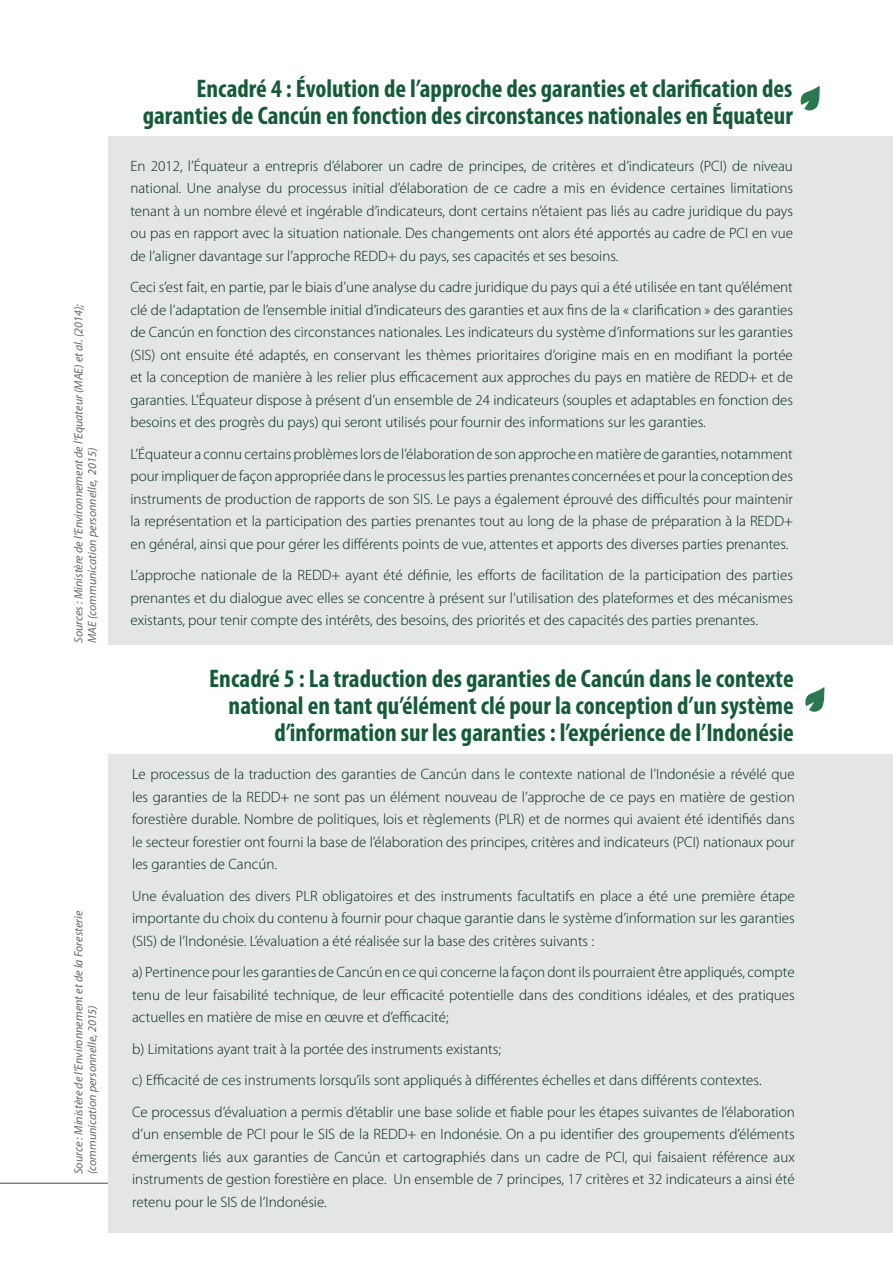
<style>
.page{position:relative;width:893px;height:1263px;background:#fff}
.page>*{position:absolute;margin:0;border:0;box-sizing:border-box;transform-origin:0 0}
.t1{font:700 condensed 25.5px/27px "Myriad Pro";color:#145c38;text-align:right}
.t2{font:300 15px/22.5px "Myriad Pro";color:#00261c;text-align:justify}
.t3{font:italic 12px/13.5px "Myriad Pro";color:#6a6768}
</style>
<div class="page">
<hr style="left:0;top:1183px;width:893px;height:1px;background:#41464f">
<div style="left:108px;top:136px;width:785px;height:509px;background:#e4e5e6"></div>
<svg style="left:800px;top:86px;width:20px;height:25px"></svg>
<div style="left:108px;top:755px;width:785px;height:477px;background:#e4e5e6"></div>
<svg style="left:805px;top:687px;width:20px;height:25px"></svg>
<p class="t3" style="left:72px;top:643px;width:341px;rotate:-90deg">Sources : Ministère de l’Environnement de l’Equateur (MAE) et al. (2014);<br>MAE (communication personnelle, 2015)</p>
<p class="t3" style="left:72px;top:1174px;width:265px;rotate:-90deg">Source : Ministère de l’Environnement et de la Foresterie (communication personnelle, 2015)</p>
<h1 class="t1" style="left:143px;top:75px;width:652px">Encadré 4 : Évolution de l’approche des garanties et clarification des garanties de Cancún en fonction des circonstances nationales en Équateur</h1>
<p class="t2" style="left:130px;top:155px;width:664px">En 2012, l’Équateur a entrepris d’élaborer un cadre de principes, de critères et d’indicateurs (PCI) de niveau national. Une analyse du processus initial d’élaboration de ce cadre a mis en évidence certaines limitations tenant à un nombre élevé et ingérable d’indicateurs, dont certains n’étaient pas liés au cadre juridique du pays ou pas en rapport avec la situation nationale. Des changements ont alors été apportés au cadre de PCI en vue de l’aligner davantage sur l’approche REDD+ du pays, ses capacités et ses besoins.</p>
<p class="t2" style="left:130px;top:276px;width:664px">Ceci s’est fait, en partie, par le biais d’une analyse du cadre juridique du pays qui a été utilisée en tant qu’élément clé de l’adaptation de l’ensemble initial d’indicateurs des garanties et aux fins de la « clarification » des garanties de Cancún en fonction des circonstances nationales. Les indicateurs du système d’informations sur les garanties (SIS) ont ensuite été adaptés, en conservant les thèmes prioritaires d’origine mais en en modifiant la portée et la conception de manière à les relier plus efficacement aux approches du pays en matière de REDD+ et de garanties. L’Équateur dispose à présent d’un ensemble de 24 indicateurs (souples et adaptables en fonction des besoins et des progrès du pays) qui seront utilisés pour fournir des informations sur les garanties.</p>
<p class="t2" style="left:130px;top:443px;width:664px">L’Équateur a connu certains problèmes lors de l’élaboration de son approche en matière de garanties, notamment pour impliquer de façon appropriée dans le processus les parties prenantes concernées et pour la conception des instruments de production de rapports de son SIS. Le pays a également éprouvé des difficultés pour maintenir la représentation et la participation des parties prenantes tout au long de la phase de préparation à la REDD+ en général, ainsi que pour gérer les différents points de vue, attentes et apports des diverses parties prenantes.</p>
<p class="t2" style="left:130px;top:564px;width:664px">L’approche nationale de la REDD+ ayant été définie, les efforts de facilitation de la participation des parties prenantes et du dialogue avec elles se concentre à présent sur l’utilisation des plateformes et des mécanismes existants, pour tenir compte des intérêts, des besoins, des priorités et des capacités des parties prenantes.</p>
<h1 class="t1" style="left:209px;top:664px;width:586px">Encadré 5 : La traduction des garanties de Cancún dans le contexte national en tant qu’élément clé pour la conception d’un système d’information sur les garanties : l’expérience de l’Indonésie</h1>
<p class="t2" style="left:132px;top:763px;width:664px">Le processus de la traduction des garanties de Cancún dans le contexte national de l’Indonésie a révélé que les garanties de la REDD+ ne sont pas un élément nouveau de l’approche de ce pays en matière de gestion forestière durable. Nombre de politiques, lois et règlements (PLR) et de normes qui avaient été identifiés dans le secteur forestier ont fourni la base de l’élaboration des principes, critères and indicateurs (PCI) nationaux pour les garanties de Cancún.</p>
<p class="t2" style="left:132px;top:885px;width:664px">Une évaluation des divers PLR obligatoires et des instruments facultatifs en place a été une première étape importante du choix du contenu à fournir pour chaque garantie dans le système d’information sur les garanties (SIS) de l’Indonésie. L’évaluation a été réalisée sur la base des critères suivants :</p>
<p class="t2" style="left:132px;top:961px;width:664px">a) Pertinence pour les garanties de Cancún en ce qui concerne la façon dont ils pourraient être appliqués, compte tenu de leur faisabilité technique, de leur efficacité potentielle dans des conditions idéales, et des pratiques actuelles en matière de mise en œuvre et d’efficacité;</p>
<p class="t2" style="left:132px;top:1033px;width:664px;line-height:31.5px;text-align:left">b) Limitations ayant trait à la portée des instruments existants;<br>c) Efficacité de ces instruments lorsqu’ils sont appliqués à différentes échelles et dans différents contextes.<br>Ce processus d’évaluation a permis d’établir une base solide et fiable pour les étapes suivantes de l’élaboration</p>
<p class="t2" style="left:132px;top:1123px;width:664px">d’un ensemble de PCI pour le SIS de la REDD+ en Indonésie. On a pu identifier des groupements d’éléments émergents liés aux garanties de Cancún et cartographiés dans un cadre de PCI, qui faisaient référence aux instruments de gestion forestière en place. Un ensemble de 7 principes, 17 critères et 32 indicateurs a ainsi été retenu pour le SIS de l’Indonésie.</p>
</div>
